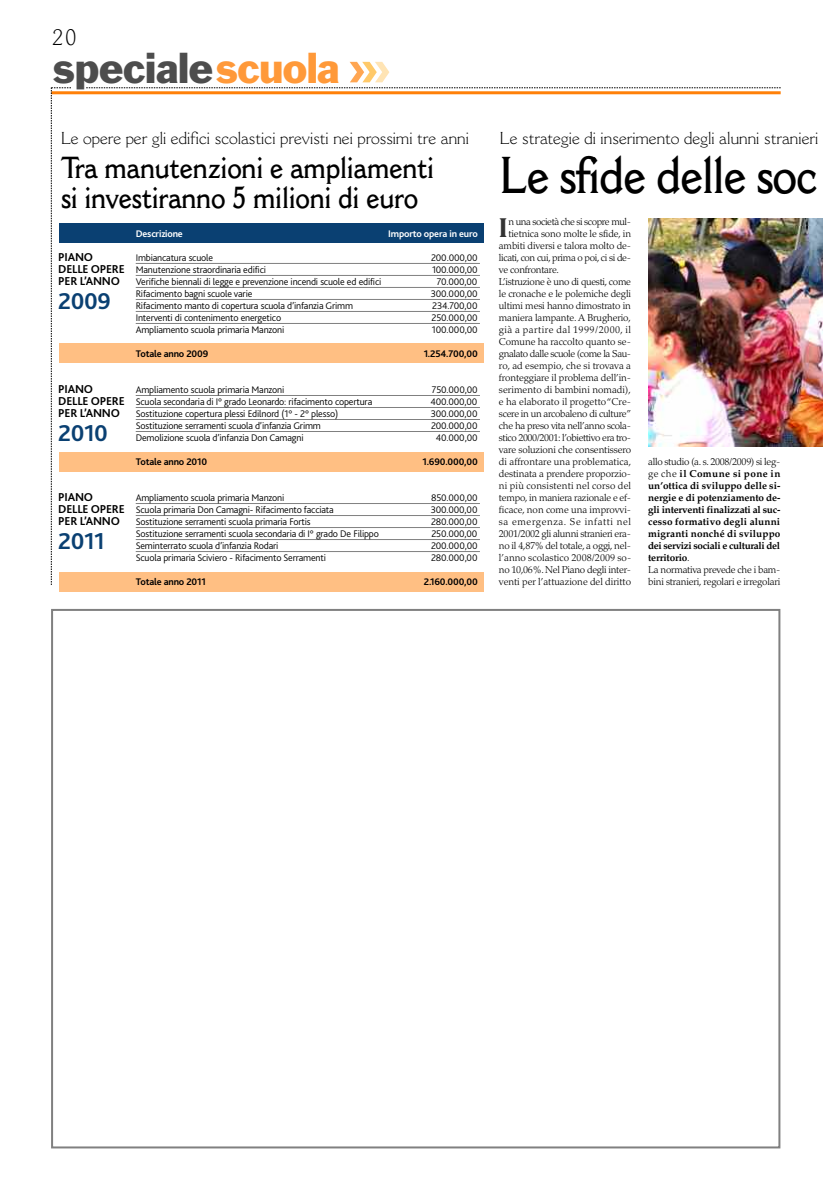
<style>
.page{position:relative;width:823px;height:1191px;background:#fff}
.page>*{position:absolute;margin:0;border:0;box-sizing:border-box;transform-origin:0 0}
.t1{font:600 51px "Cantoria";letter-spacing:-.03em;color:#000;scale:.86 1}
.t2{font:40px "Franklin Gothic";letter-spacing:-.005em;color:#4d4d4d}
.t3{font:600 30px/30px "Cantoria";letter-spacing:-.01em;color:#000;scale:.86 1}
.t4{font:700 26.4px "Cantoria";color:#333}
.t5{font:700 24px "Bliss 2";letter-spacing:-.015em;color:#0a4072}
.t6{font:300 22px "Cantoria";color:#000}
.t7{font:300 17px "Cantoria";color:#000}
.t8{font:700 12px/12px "Bliss 2";letter-spacing:-.015em;color:#000}
.t9{font:300 10px "Bliss 2";letter-spacing:-.015em;color:#000}
.t10{font:300 10px "Palatino";letter-spacing:-.01em;color:#000}
.t11{font:700 10px/12px "Palatino";letter-spacing:-.015em;color:#000}
.t12{font:300 10px "Palatino";letter-spacing:-.04em;color:#000}
.t13{font:700 10px "Bliss 2";letter-spacing:-.015em;color:#000}
.t14{font:300 10px "Palatino";letter-spacing:-.03em;color:#000}
.t15{font:300 10px "Palatino";letter-spacing:.01em;color:#000}
.t16{font:300 10px "Palatino";letter-spacing:-.035em;color:#000}
.t17{font:700 10px "Bliss 2";letter-spacing:-.015em;color:#fff}
.t18{font:300 10px "Palatino";letter-spacing:.015em;color:#000}
.t19{font:300 10px "Palatino";letter-spacing:.05em;color:#000}
.t20{font:300 10px "Palatino";letter-spacing:.055em;color:#000}
.s1{color:#ff9939}
.s2{font-weight:300}
</style>
<div class="page">
<div style="left:60px;top:223px;width:424px;height:20px;background:#0a4072"></div>
<div style="left:60px;top:572px;width:424px;height:19px;background:#ffbf83"></div>
<div style="left:60px;top:452px;width:424px;height:19px;background:#ffbf83"></div>
<div style="left:60px;top:343px;width:424px;height:19px;background:#ffbf83"></div>
<svg style="left:86px;top:88px;width:694px;height:1px"></svg>
<hr style="left:51px;top:91px;width:729px;height:3px;background:#ff8008">
<svg style="left:51px;top:88px;width:20px;height:497px"></svg>
<hr style="left:136px;top:263px;width:343px;height:1px;background:#808080">
<hr style="left:136px;top:275px;width:343px;height:1px;background:#808080">
<hr style="left:136px;top:287px;width:343px;height:1px;background:#808080">
<hr style="left:136px;top:299px;width:343px;height:1px;background:#808080">
<hr style="left:136px;top:311px;width:343px;height:1px;background:#808080">
<hr style="left:136px;top:323px;width:343px;height:1px;background:#808080">
<hr style="left:136px;top:395px;width:343px;height:1px;background:#808080">
<hr style="left:136px;top:407px;width:343px;height:1px;background:#808080">
<hr style="left:136px;top:419px;width:343px;height:1px;background:#808080">
<hr style="left:136px;top:431px;width:343px;height:1px;background:#808080">
<hr style="left:136px;top:503px;width:343px;height:1px;background:#808080">
<hr style="left:136px;top:515px;width:343px;height:1px;background:#808080">
<hr style="left:136px;top:527px;width:343px;height:1px;background:#808080">
<hr style="left:136px;top:539px;width:343px;height:1px;background:#808080">
<hr style="left:136px;top:551px;width:343px;height:1px;background:#808080">
<svg style="left:350px;top:62px;width:39px;height:20px"></svg>
<img style="left:648px;top:219px;width:174px;height:227px">
<h3 class="t6" style="left:52px;top:30px;width:26px">20</h3>
<h2 class="t2" style="left:53px;top:52px;width:288px">speciale<span class="s1">scuola</span></h2>
<h3 class="t7" style="left:61px;top:132px;width:409px">Le opere per gli edifici scolastici previsti nei prossimi tre anni</h3>
<h3 class="t3" style="left:61px;top:155px;width:435px">Tra manutenzioni e ampliamenti si investiranno 5 milioni di euro</h3>
<p class="t8" style="left:58px;top:252px;width:68px">PIANO<br>DELLE OPERE<br>PER L’ANNO</p>
<h3 class="t5" style="left:58px;top:292px;width:54px">2009</h3>
<p class="t8" style="left:58px;top:384px;width:68px">PIANO<br>DELLE OPERE<br>PER L’ANNO</p>
<h3 class="t5" style="left:58px;top:424px;width:51px">2010</h3>
<p class="t8" style="left:58px;top:492px;width:68px">PIANO<br>DELLE OPERE<br>PER L’ANNO</p>
<h3 class="t5" style="left:58px;top:532px;width:48px">2011</h3>
<p class="t17" style="left:136px;top:230px;width:49px">Descrizione</p>
<p class="t17" style="left:388px;top:230px;width:91px">Importo opera in euro</p>
<p class="t9" style="left:136px;top:254px;width:79px">Imbiancatura scuole</p>
<p class="t9" style="left:431px;top:254px;width:48px">200.000,00</p>
<p class="t9" style="left:136px;top:266px;width:132px">Manutenzione straordinaria edifici</p>
<p class="t9" style="left:432px;top:266px;width:47px">100.000,00</p>
<p class="t9" style="left:136px;top:278px;width:247px">Verifiche biennali di legge e prevenzione incendi scuole ed edifici</p>
<p class="t9" style="left:436px;top:278px;width:42px">70.000,00</p>
<p class="t9" style="left:136px;top:290px;width:118px">Rifacimento bagni scuole varie</p>
<p class="t9" style="left:430px;top:290px;width:48px">300.000,00</p>
<p class="t9" style="left:136px;top:302px;width:219px">Rifacimento manto di copertura scuola d’infanzia Grimm</p>
<p class="t9" style="left:432px;top:302px;width:47px">234.700,00</p>
<p class="t9" style="left:136px;top:314px;width:147px">Interventi di contenimento energetico</p>
<p class="t9" style="left:431px;top:314px;width:48px">250.000,00</p>
<p class="t9" style="left:136px;top:326px;width:150px">Ampliamento scuola primaria Manzoni</p>
<p class="t9" style="left:431px;top:326px;width:47px">100.000,00</p>
<p class="t13" style="left:136px;top:350px;width:74px">Totale anno 2009</p>
<p class="t13" style="left:423px;top:350px;width:56px">1.254.700,00</p>
<p class="t9" style="left:136px;top:386px;width:150px">Ampliamento scuola primaria Manzoni</p>
<p class="t9" style="left:431px;top:386px;width:47px">750.000,00</p>
<p class="t9" style="left:136px;top:398px;width:238px">Scuola secondaria di I° grado Leonardo: rifacimento copertura</p>
<p class="t9" style="left:430px;top:398px;width:48px">400.000,00</p>
<p class="t9" style="left:136px;top:410px;width:204px">Sostituzione copertura plessi Edilnord (1° - 2° plesso)</p>
<p class="t9" style="left:430px;top:410px;width:48px">300.000,00</p>
<p class="t9" style="left:136px;top:422px;width:187px">Sostituzione serramenti scuola d’infanzia Grimm</p>
<p class="t9" style="left:431px;top:422px;width:48px">200.000,00</p>
<p class="t9" style="left:136px;top:434px;width:169px">Demolizione scuola d’infanzia Don Camagni</p>
<p class="t9" style="left:435px;top:434px;width:43px">40.000,00</p>
<p class="t13" style="left:136px;top:458px;width:73px">Totale anno 2010</p>
<p class="t13" style="left:422px;top:458px;width:57px">1.690.000,00</p>
<p class="t9" style="left:136px;top:494px;width:150px">Ampliamento scuola primaria Manzoni</p>
<p class="t9" style="left:431px;top:494px;width:48px">850.000,00</p>
<p class="t9" style="left:136px;top:506px;width:199px">Scuola primaria Don Camagni- Rifacimento facciata</p>
<p class="t9" style="left:430px;top:506px;width:48px">300.000,00</p>
<p class="t9" style="left:136px;top:518px;width:176px">Sostituzione serramenti scuola primaria Fortis</p>
<p class="t9" style="left:431px;top:518px;width:48px">280.000,00</p>
<p class="t9" style="left:136px;top:530px;width:244px">Sostituzione serramenti scuola secondaria di I° grado De Filippo</p>
<p class="t9" style="left:431px;top:530px;width:48px">250.000,00</p>
<p class="t9" style="left:136px;top:542px;width:144px">Seminterrato scuola d’infanzia Rodari</p>
<p class="t9" style="left:431px;top:542px;width:48px">200.000,00</p>
<p class="t9" style="left:136px;top:554px;width:191px">Scuola primaria Sciviero - Rifacimento Serramenti</p>
<p class="t9" style="left:431px;top:554px;width:48px">280.000,00</p>
<p class="t13" style="left:136px;top:578px;width:72px">Totale anno 2011</p>
<p class="t13" style="left:423px;top:578px;width:55px">2.160.000,00</p>
<h3 class="t7" style="left:499px;top:132px;width:320px">Le strategie di inserimento degli alunni stranieri</h3>
<h1 class="t1" style="left:499px;top:157px;width:370px">Le sfide delle soc</h1>
<h3 class="t4" style="left:498px;top:218px;width:10px">I</h3>
<p class="t12" style="left:508px;top:217px;width:124px">n una società che si scopre mul-</p>
<p class="t10" style="left:508px;top:229px;width:124px">tietnica sono molte le sfide, in</p>
<p class="t10" style="left:498px;top:241px;width:134px">ambiti diversi e talora molto de-</p>
<p class="t16" style="left:498px;top:253px;width:133px">licati, con cui, prima o poi, ci si de-</p>
<p class="t10" style="left:498px;top:265px;width:62px">ve confrontare.</p>
<p class="t10" style="left:498px;top:277px;width:134px">L’istruzione è uno di questi, come</p>
<p class="t10" style="left:498px;top:289px;width:134px">le cronache e le polemiche degli</p>
<p class="t10" style="left:498px;top:301px;width:133px">ultimi mesi hanno dimostrato in</p>
<p class="t10" style="left:498px;top:313px;width:134px">maniera lampante. A Brugherio,</p>
<p class="t19" style="left:498px;top:325px;width:134px">già a partire dal 1999/2000, il</p>
<p class="t10" style="left:498px;top:337px;width:133px">Comune ha raccolto quanto se-</p>
<p class="t12" style="left:498px;top:349px;width:134px">gnalato dalle scuole (come la Sau-</p>
<p class="t15" style="left:498px;top:361px;width:134px">ro, ad esempio, che si trovava a</p>
<p class="t10" style="left:498px;top:373px;width:134px">fronteggiare il problema dell’in-</p>
<p class="t10" style="left:498px;top:385px;width:134px">serimento di bambini nomadi),</p>
<p class="t15" style="left:498px;top:397px;width:134px">e ha elaborato il progetto “Cre-</p>
<p class="t14" style="left:498px;top:409px;width:134px">scere in un arcobaleno di culture”</p>
<p class="t10" style="left:498px;top:421px;width:133px">che ha preso vita nell’anno scola-</p>
<p class="t12" style="left:498px;top:433px;width:134px">stico 2000/2001: l’obiettivo era tro-</p>
<p class="t10" style="left:498px;top:445px;width:134px">vare soluzioni che consentissero</p>
<p class="t10" style="left:498px;top:457px;width:134px">di affrontare una problematica,</p>
<p class="t10" style="left:498px;top:469px;width:134px">destinata a prendere proporzio-</p>
<p class="t18" style="left:498px;top:481px;width:134px">ni più consistenti nel corso del</p>
<p class="t10" style="left:498px;top:493px;width:134px">tempo, in maniera razionale e ef-</p>
<p class="t10" style="left:498px;top:505px;width:134px">ficace, non come una improvvi-</p>
<p class="t20" style="left:498px;top:517px;width:134px">sa emergenza. Se infatti nel</p>
<p class="t14" style="left:498px;top:529px;width:134px">2001/2002 gli alunni stranieri era-</p>
<p class="t10" style="left:498px;top:541px;width:133px">no il 4,87% del totale, a oggi, nel-</p>
<p class="t10" style="left:498px;top:553px;width:134px">l’anno scolastico 2008/2009 so-</p>
<p class="t10" style="left:498px;top:565px;width:134px">no 10,06%. Nel Piano degli inter-</p>
<p class="t10" style="left:498px;top:577px;width:134px">venti per l’attuazione del diritto</p>
<p class="t11" style="left:647px;top:456px;width:134px"><span class="s2">allo studio (a. s. 2008/2009) si leg&shy;ge che</span> il Comune si pone in un’ottica di sviluppo delle si&shy;nergie e di potenziamento de&shy;gli interventi finalizzati al suc&shy;cesso formativo degli alunni migranti nonché di sviluppo dei servizi sociali e culturali del territorio<span class="s2">.<br>La normativa prevede che i bam&shy;bini stranieri, regolari e irregolari</span></p>
</div>
